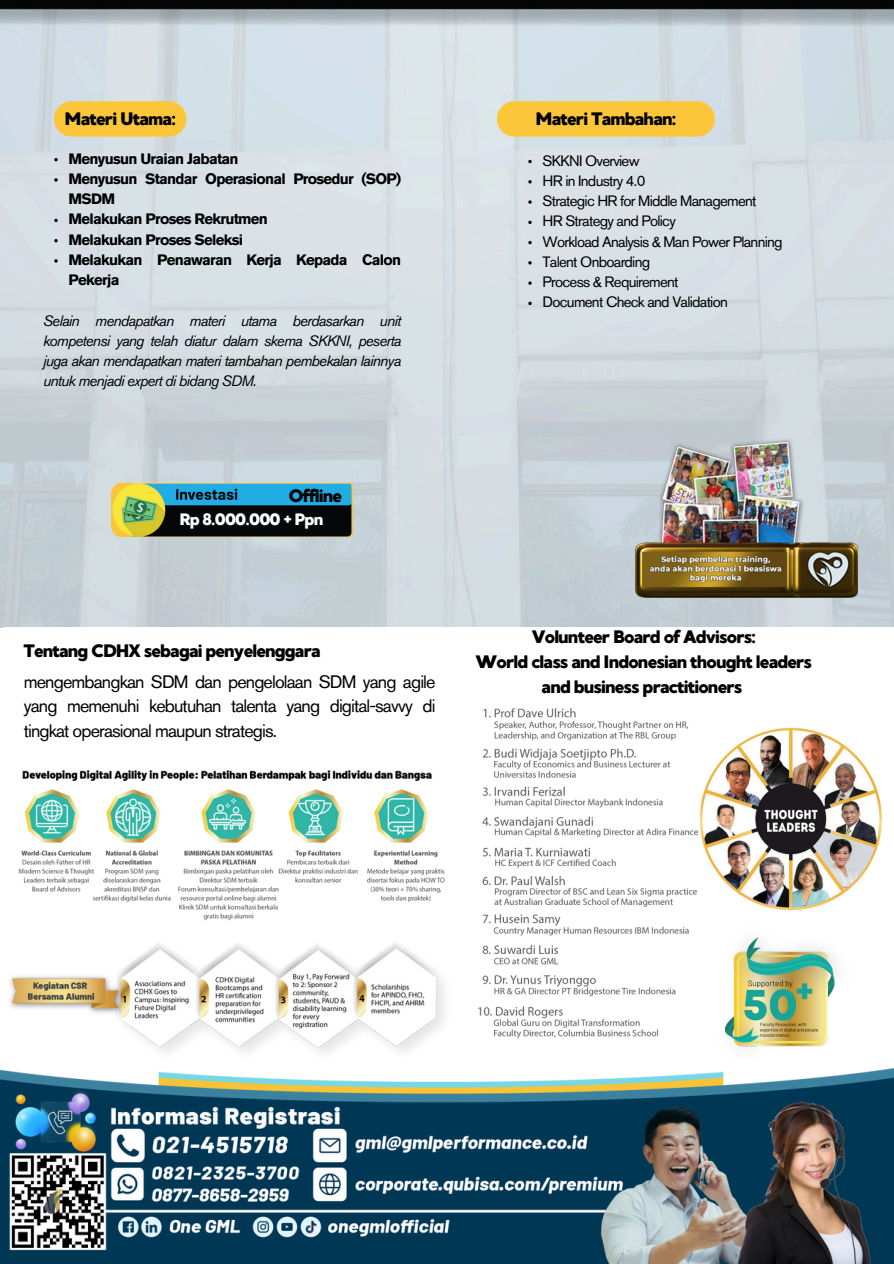
<style>
.page{position:relative;width:894px;height:1264px;background:#fff}
.page>*{position:absolute;margin:0;border:0;box-sizing:border-box;transform-origin:0 0}
.t1{font:18px/24.8px "MADE Good Time Grotesk";letter-spacing:-.05em;color:#000;text-align:center}
.t2{font:18px/24.8px "Akzidenz Grotesk Pro";letter-spacing:-.05em;color:#000}
.t3{font:16.5px "MADE Good Time Grotesk";letter-spacing:-.05em;color:#fff}
.t4{font:italic 15px/20.2px "Akzidenz Grotesk Pro";letter-spacing:-.05em;color:#000;text-align:justify}
.t5{font:15px "Akzidenz Grotesk Pro";letter-spacing:-.05em;color:#000}
.t6{font:700 15px/20.2px "Akzidenz Grotesk Pro";letter-spacing:-.05em;color:#000}
</style>
<div class="page">
<img style="left:0;top:0;width:893px;height:627px">
<div style="left:54px;top:101px;width:132px;height:36px;background:#fbc63a;border-radius:18px"></div>
<img style="left:10px;top:959px;width:434px;height:94px">
<img style="left:18px;top:769px;width:427px;height:190px">
<img style="left:111px;top:483px;width:241px;height:53px">
<img style="left:0;top:1068px;width:893px;height:195px">
<img style="left:635px;top:438px;width:221px;height:159px">
<img style="left:477px;top:708px;width:404px;height:372px">
<svg style="left:54px;top:158px;width:4px;height:3px"></svg>
<svg style="left:54px;top:178px;width:4px;height:4px"></svg>
<svg style="left:54px;top:219px;width:4px;height:3px"></svg>
<svg style="left:54px;top:239px;width:4px;height:3px"></svg>
<svg style="left:54px;top:259px;width:4px;height:4px"></svg>
<div style="left:496px;top:101px;width:218px;height:36px;background:#fbc63a;border-radius:18px"></div>
<svg style="left:528px;top:200px;width:3px;height:4px"></svg>
<svg style="left:528px;top:281px;width:3px;height:4px"></svg>
<h1 class="t1" style="left:65px;top:106px;width:113px">Materi Utama:</h1>
<p class="t6" style="left:69px;top:150px;width:171px">Menyusun Uraian Jabatan</p>
<p class="t6" style="left:69px;top:170px;width:334px">Menyusun Standar Operasional Prosedur (SOP)<br>MSDM</p>
<p class="t6" style="left:69px;top:210px;width:201px">Melakukan Proses Rekrutmen</p>
<p class="t6" style="left:69px;top:231px;width:176px">Melakukan Proses Seleksi</p>
<p class="t6" style="left:69px;top:251px;width:334px">Melakukan Penawaran Kerja Kepada Calon<br>Pekerja</p>
<p class="t4" style="left:43px;top:312px;width:359px">Selain mendapatkan materi utama berdasarkan unit kompetensi yang telah diatur dalam skema SKKNI, peserta juga akan mendapatkan materi tambahan pembekalan lainnya untuk menjadi expert di bidang SDM.</p>
<p class="t1" style="left:289px;top:483px;width:55px">Offline</p>
<p class="t3" style="left:179px;top:509px;width:145px">Rp 8.000.000 + Ppn</p>
<h1 class="t1" style="left:23px;top:639px;width:299px">Tentang CDHX sebagai penyelenggara</h1>
<h1 class="t1" style="left:535px;top:106px;width:142px">Materi Tambahan:</h1>
<p class="t5" style="left:542px;top:154px;width:98px">SKKNI Overview</p>
<h1 class="t5" style="left:542px;top:174px;width:104px">HR in Industry 4.0</h1>
<h1 class="t5" style="left:542px;top:195px;width:215px">Strategic HR for Middle Management</h1>
<p class="t5" style="left:542px;top:215px;width:135px">HR Strategy and Policy</p>
<p class="t5" style="left:542px;top:235px;width:241px">Workload Analysis &amp; Man Power Planning</p>
<h1 class="t5" style="left:542px;top:255px;width:109px">Talent Onboarding</h1>
<p class="t5" style="left:542px;top:276px;width:137px">Process &amp; Requirement</p>
<p class="t5" style="left:542px;top:296px;width:187px">Document Check and Validation</p>
<p class="t1" style="left:475px;top:624px;width:338px">Volunteer Board of Advisors:<br>World class and Indonesian thought leaders</p>
<p class="t2" style="left:24px;top:670px;width:413px">mengembangkan SDM dan pengelolaan SDM yang agile</p>
<p class="t1" style="left:541px;top:674px;width:202px">and business practitioners</p>
<p class="t2" style="left:24px;top:695px;width:413px">yang memenuhi kebutuhan talenta yang digital-savvy di tingkat operasional maupun strategis.</p>
</div>
